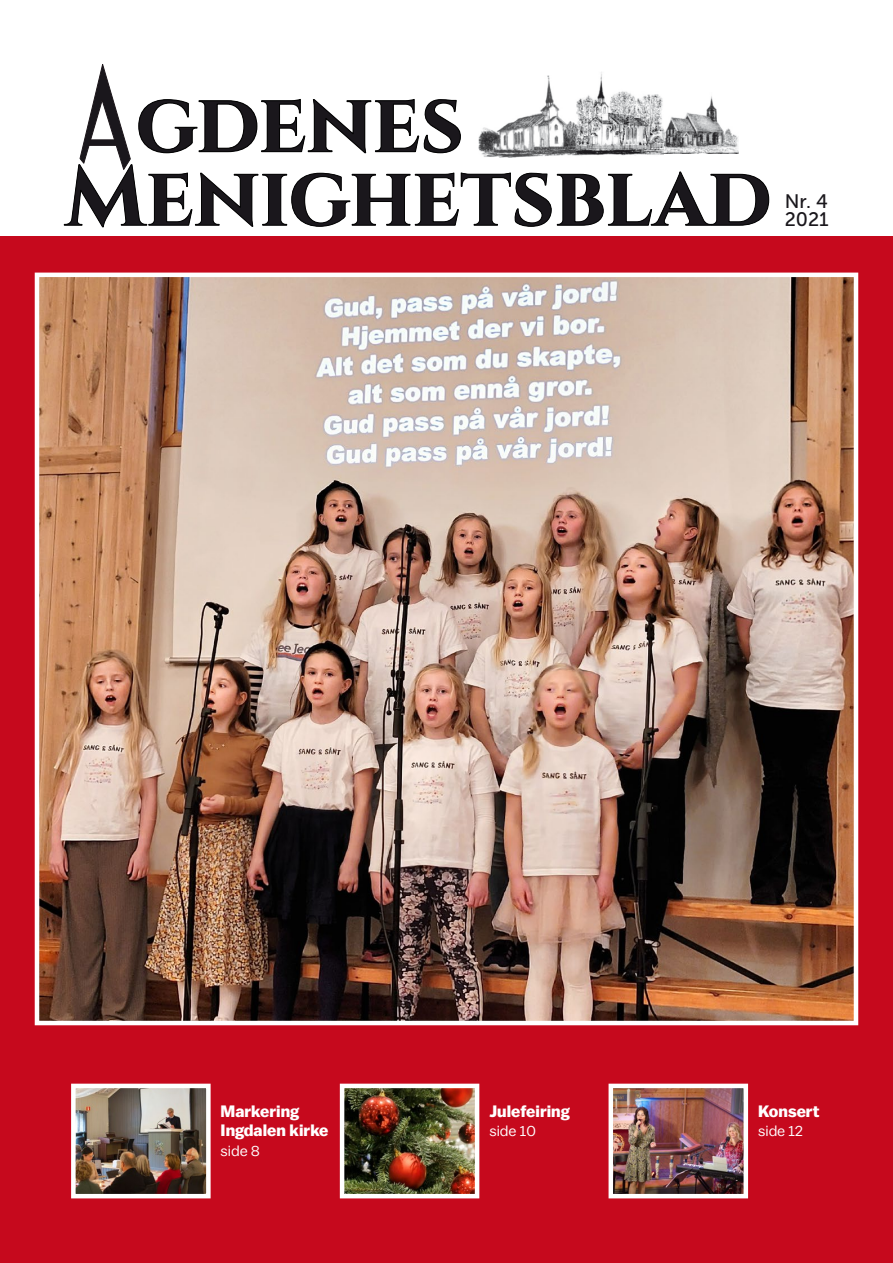
<style>
.page{position:relative;width:893px;height:1263px;background:#fff}
.page>*{position:absolute;margin:0;border:0;box-sizing:border-box;transform-origin:0 0}
.t1{font:19.5px "Museo Sans 500";color:#1a171c}
.Balto_ingress{font:700 16.5px "Balto";color:#fff}
.Balto_ingress-2{font:15px "Balto";color:#fff}
</style>
<div class="page">
<div style="left:0;top:237px;width:893px;height:1026px;background:#c6091d"></div>
<svg style="left:64px;top:64px;width:705px;height:164px"></svg>
<img style="left:664px;top:92px;width:75px;height:62px">
<img style="left:479px;top:76px;width:100px;height:82px">
<img style="left:575px;top:71px;width:89px;height:85px">
<img style="left:76px;top:1089px;width:130px;height:104px">
<div style="left:71px;top:1084px;width:140px;height:114px;border:4px solid #fff"></div>
<img style="left:345px;top:1089px;width:129px;height:104px">
<div style="left:340px;top:1084px;width:139px;height:114px;border:4px solid #fff"></div>
<img style="left:614px;top:1089px;width:129px;height:104px">
<div style="left:609px;top:1084px;width:139px;height:114px;border:4px solid #fff"></div>
<img style="left:40px;top:278px;width:813px;height:742px">
<div style="left:35px;top:273px;width:823px;height:752px;border:4px solid #fff"></div>
<p class="t1" style="left:785px;top:190px;width:45px">Nr. 4</p>
<p class="t1" style="left:785px;top:208px;width:46px">2021</p>
<p class="Balto_ingress" style="left:221px;top:1101px;width:80px">Markering</p>
<p class="Balto_ingress" style="left:221px;top:1121px;width:109px">Ingdalen kirke</p>
<p class="Balto_ingress-2" style="left:221px;top:1141px;width:41px">side 8</p>
<p class="Balto_ingress" style="left:489px;top:1101px;width:82px">Julefeiring</p>
<p class="Balto_ingress-2" style="left:489px;top:1122px;width:48px">side 10</p>
<p class="Balto_ingress" style="left:758px;top:1101px;width:63px">Konsert</p>
<p class="Balto_ingress-2" style="left:758px;top:1122px;width:46px">side 12</p>
</div>
